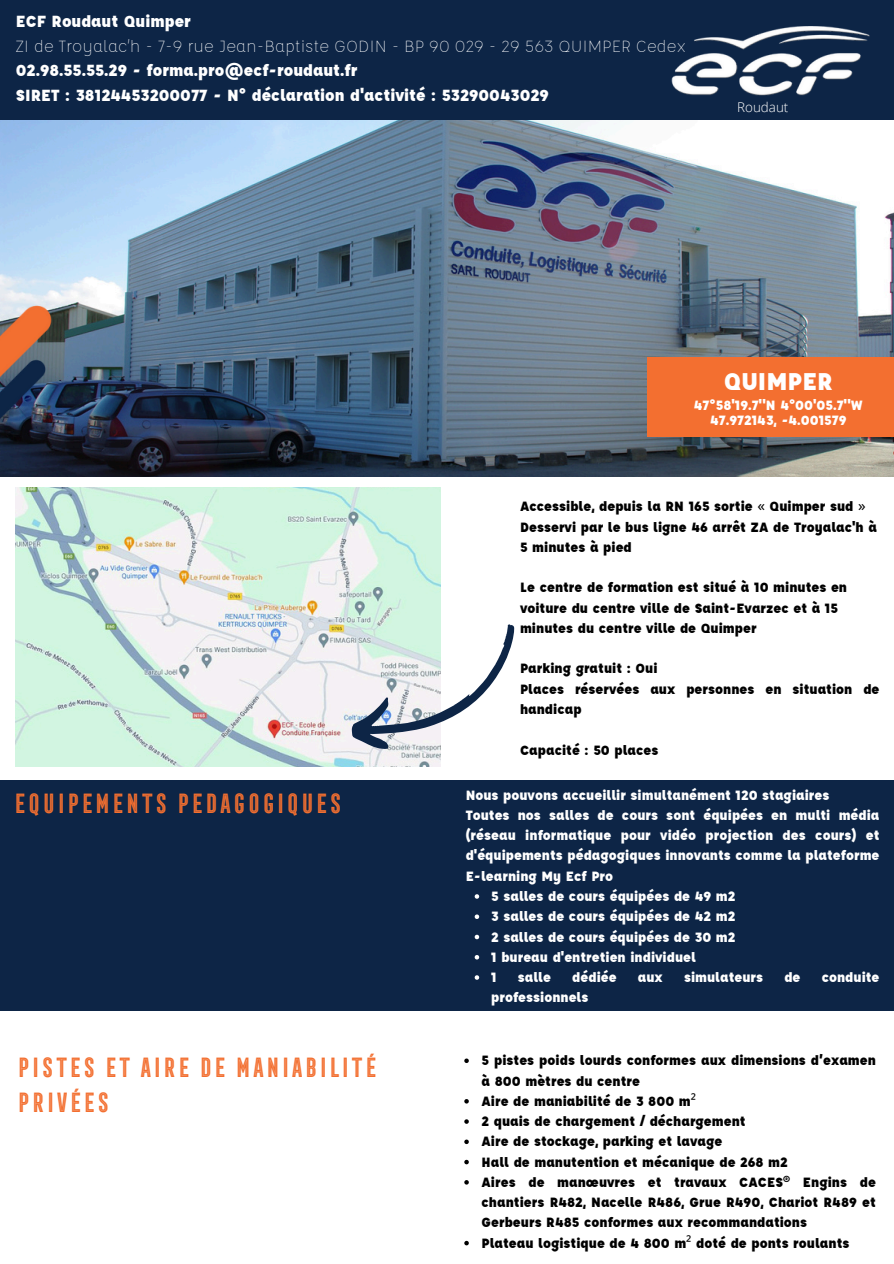
<style>
.page{position:relative;width:894px;height:1264px;background:#fff}
.page>*{position:absolute;margin:0;border:0;box-sizing:border-box;transform-origin:0 0}
.t1{font:900 27px "Affogato";color:#fff}
.t2{font:25.5px/34.8px "Frontage Condensed Inline";color:#f36f30}
.t3{font:900 18px/24.8px "Affogato";color:#fff}
.t4{font:900 15px/20.2px "Affogato";color:#000}
.t5{font:900 15px/20.2px "Affogato";color:#fff;text-align:center}
.t6{font:300 13.35px "Open Sans";color:#fff}
.s1{font-weight:300}
.s2{font-family:"Noto Sans";font-weight:400}
</style>
<div class="page">
<img style="left:0;top:119px;width:893px;height:357px">
<div style="left:647px;top:357px;width:246px;height:79px;background:#f36f30"></div>
<img style="left:0;top:255px;width:101px;height:203px">
<img style="left:0;top:327px;width:78px;height:131px">
<div style="left:0;top:0;width:893px;height:119px;background:#0d2546"></div>
<img style="left:671px;top:27px;width:199px;height:69px">
<div style="left:0;top:780px;width:893px;height:230px;background:#0d2546"></div>
<img style="left:16px;top:487px;width:424px;height:279px">
<svg style="left:474px;top:894px;width:5px;height:4px"></svg>
<svg style="left:474px;top:914px;width:5px;height:5px"></svg>
<svg style="left:474px;top:934px;width:5px;height:5px"></svg>
<svg style="left:474px;top:955px;width:5px;height:4px"></svg>
<svg style="left:474px;top:975px;width:5px;height:4px"></svg>
<svg style="left:464px;top:1058px;width:4px;height:5px"></svg>
<svg style="left:464px;top:1099px;width:4px;height:4px"></svg>
<svg style="left:464px;top:1119px;width:4px;height:4px"></svg>
<svg style="left:464px;top:1139px;width:4px;height:5px"></svg>
<svg style="left:464px;top:1159px;width:4px;height:5px"></svg>
<svg style="left:464px;top:1180px;width:4px;height:4px"></svg>
<svg style="left:464px;top:1240px;width:4px;height:5px"></svg>
<svg style="left:341px;top:622px;width:174px;height:145px"></svg>
<p class="t3" style="left:16px;top:8px;width:671px">ECF Roudaut Quimper<br><span class="s1">ZI de Troyalac’h - 7-9 rue Jean-Baptiste GODIN - BP 90 029 - 29 563 QUIMPER Cedex </span>02.98.55.55.29 - forma.pro@ecf-roudaut.fr<br>SIRET : 38124453200077 - N° déclaration d'activité : 53290043029</p>
<p class="t6" style="left:737px;top:98px;width:53px">Roudaut</p>
<h4 class="t1" style="left:723px;top:364px;width:111px">QUIMPER</h4>
<h4 class="t5" style="left:693px;top:397px;width:170px;line-height:14.7px">47°58'19.7"N 4°00'05.7"W<br>47.972143, -4.001579</h4>
<p class="t4" style="left:520px;top:495px;width:358px">Accessible, depuis la RN 165 sortie <span class="s2">«</span> Quimper sud <span class="s2">»<br></span>Desservi par le bus ligne 46 arrêt ZA de Troyalac'h à<br>5 minutes à pied</p>
<h5 class="t4" style="left:520px;top:576px;width:328px">Le centre de formation est situé à 10 minutes en voiture du centre ville de Saint-Evarzec et à 15 minutes du centre ville de Quimper</h5>
<h5 class="t4" style="left:520px;top:657px;width:361px">Parking gratuit : Oui<br>Places réservées aux personnes en situation de handicap</h5>
<h5 class="t4" style="left:520px;top:738px;width:140px">Capacité : 50 places</h5>
<h5 class="t2" style="left:13px;top:786px;width:331px">EQUIPEMENTS PEDAGOGIQUES</h5>
<p class="t5" style="left:465px;top:784px;width:415px;text-align:left">Nous pouvons accueillir simultanément 120 stagiaires<br>Toutes nos salles de cours sont équipées en multi média (réseau informatique pour vidéo projection des cours) et d'équipements pédagogiques innovants comme la plateforme E-learning My Ecf Pro</p>
<h1 class="t5" style="left:491px;top:885px;width:246px">5 salles de cours équipées de 49 m2</h1>
<h5 class="t5" style="left:491px;top:905px;width:245px">3 salles de cours équipées de 42 m2</h5>
<p class="t5" style="left:491px;top:925px;width:246px">2 salles de cours équipées de 30 m2</p>
<p class="t5" style="left:491px;top:946px;width:206px">1 bureau d'entretien individuel</p>
<p class="t5" style="left:491px;top:966px;width:7px">1</p>
<p class="t5" style="left:517px;top:966px;width:35px">salle</p>
<p class="t5" style="left:572px;top:966px;width:46px">dédiée</p>
<p class="t5" style="left:637px;top:966px;width:26px">aux</p>
<p class="t5" style="left:683px;top:966px;width:81px">simulateurs</p>
<p class="t5" style="left:784px;top:966px;width:18px">de</p>
<p class="t5" style="left:821px;top:966px;width:59px">conduite</p>
<p class="t5" style="left:491px;top:986px;width:99px">professionnels</p>
<p class="t2" style="left:16px;top:1049px;width:362px">PISTES ET AIRE DE MANIABILITÉ<br>PRIVÉES</p>
<p class="t4" style="left:481px;top:1049px;width:396px">5 pistes poids lourds conformes aux dimensions d’examen à 800 mètres du centre</p>
<h2 class="t4" style="left:481px;top:1090px;width:216px">Aire de maniabilité de 3 800 m<span class="s2">²</span></h2>
<p class="t4" style="left:481px;top:1110px;width:265px">2 quais de chargement / déchargement</p>
<p class="t4" style="left:481px;top:1130px;width:242px">Aire de stockage, parking et lavage</p>
<p class="t4" style="left:481px;top:1150px;width:307px">Hall de manutention et mécanique de 268 m2</p>
<p class="t4" style="left:481px;top:1171px;width:396px;text-align:justify">Aires de manœuvres et travaux CACES® Engins de chantiers R482, Nacelle R486, Grue R490, Chariot R489 et Gerbeurs R485 conformes aux recommandations</p>
<p class="t4" style="left:481px;top:1231px;width:369px">Plateau logistique de 4 800 m<span class="s2">²</span> doté de ponts roulants</p>
</div>
